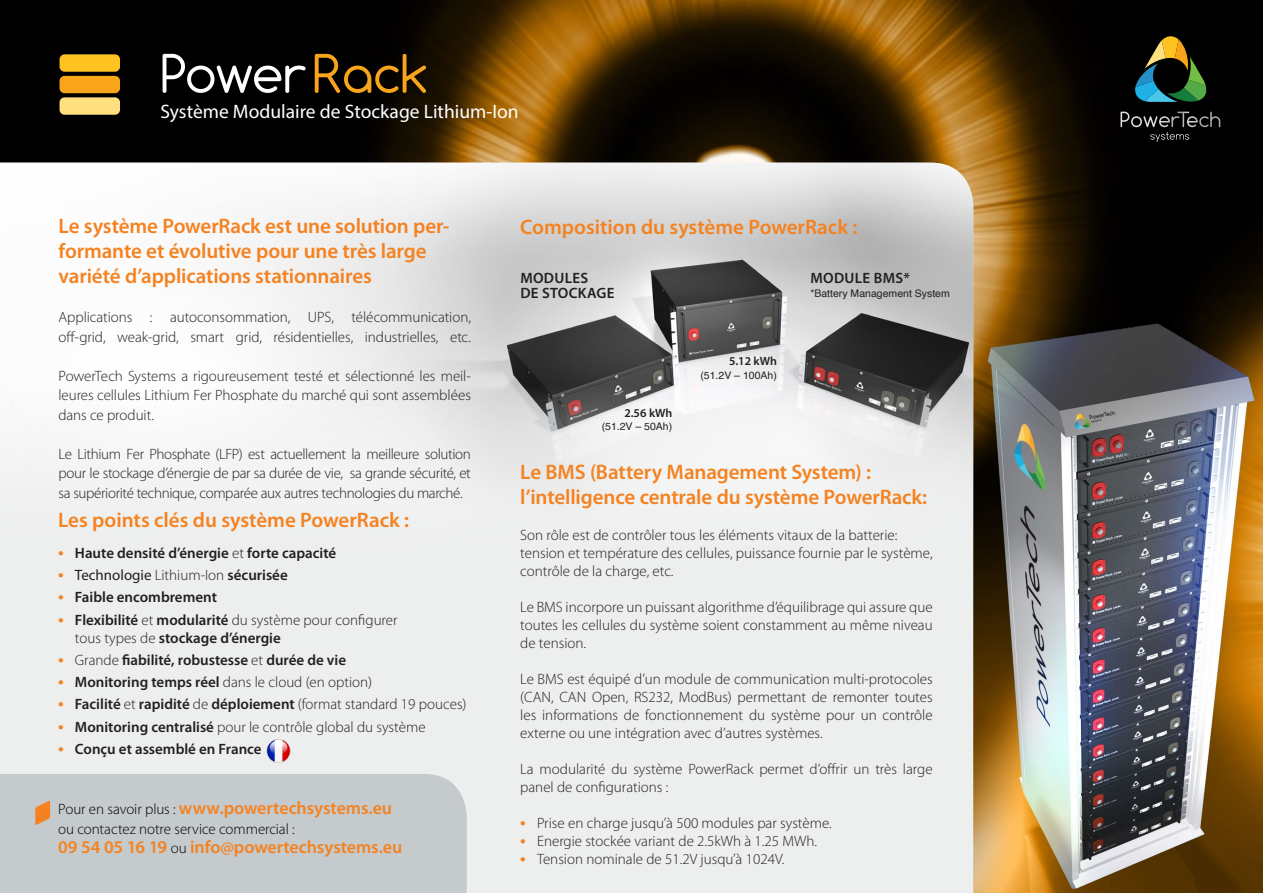
<style>
.page{position:relative;width:1263px;height:893px;background:#fff}
.page>*{position:absolute;margin:0;border:0;box-sizing:border-box;transform-origin:0 0}
.t1{font:600 21px/25.2px "Myriad Pro";letter-spacing:-.005em;color:#f58220}
.t2{font:19.5px "Myriad Pro";color:#fff}
.t3{font:600 18px "Myriad Pro";letter-spacing:-.005em;color:#f58220}
.t4{font:300 15px/18px "Myriad Pro";color:#231f20;text-align:justify}
.t5{font:600 15px/18px "Myriad Pro";color:#231f20}
.t6{font:300 15px "Myriad Pro";letter-spacing:-.005em;color:#000003}
.t7{font:15px "Myriad Pro";color:#231f20}
.t8{font:600 15px/15px "Myriad Pro";letter-spacing:.02em;color:#231f20}
.t9{font:600 12px "Myriad Pro";color:#231f20}
.t10{font:10.5px "Helvetica";color:#231f20}
.s1{font-size:18px;color:#f58220}
.s2{font-weight:300}
.s3{font-weight:600;font-size:18px;color:#f58220}
.s4{font-weight:600}
.s5{font-weight:300;font-size:15px;color:#000003}
</style>
<div class="page">
<img style="left:0;top:0;width:1263px;height:893px">
<div style="left:0;top:579px;width:973px;height:314px;background:#edeeee"></div>
<img style="left:0;top:163px;width:973px;height:416px">
<div style="left:0;top:774px;width:467px;height:119px;background:#c5cacc"></div>
<svg style="left:1135px;top:36px;width:71px;height:66px;background:#344b31"></svg>
<svg style="left:1120px;top:112px;width:100px;height:30px;background:#202020"></svg>
<svg style="left:163px;top:54px;width:143px;height:39px"></svg>
<svg style="left:315px;top:54px;width:111px;height:39px;background:#4a3107"></svg>
<div style="left:60px;top:97px;width:60px;height:18px;background:#ffe07f;border-radius:5px"></div>
<div style="left:60px;top:76px;width:60px;height:17px;background:#f9a51b;border-radius:5px"></div>
<div style="left:60px;top:54px;width:60px;height:18px;background:#fec221;border-radius:5px"></div>
<svg style="left:35px;top:800px;width:15px;height:25px"></svg>
<img style="left:266px;top:737px;width:25px;height:26px">
<p class="t2" style="left:160px;top:99px;width:360px">Système Modulaire de Stockage Lithium-Ion</p>
<p class="t1" style="left:58px;top:213px;width:392px">Le système PowerRack est une solution per&shy;formante et évolutive pour une très large variété d’applications stationnaires</p>
<p class="t4" style="left:58px;top:308px;width:414px;line-height:19.5px">Applications : autoconsommation, UPS, télécommunication, off-grid, weak-grid, smart grid, résidentielles, industrielles, etc.</p>
<p class="t4" style="left:58px;top:366px;width:414px;line-height:19.5px">PowerTech Systems a rigoureusement testé et sélectionné les meil&shy;leures cellules Lithium Fer Phosphate du marché qui sont assemblées dans ce produit.</p>
<p class="t4" style="left:58px;top:444px;width:414px;line-height:19.5px">Le Lithium Fer Phosphate (LFP) est actuellement la meilleure solution pour le stockage d’énergie de par sa durée de vie, sa grande sécurité, et sa supériorité technique, comparée aux autres technologies du marché.</p>
<p class="t1" style="left:58px;top:508px;width:352px">Les points clés du système PowerRack :</p>
<p class="t5" style="left:58px;top:544px;width:280px"><span class="s1">•</span> Haute densité d’énergie <span class="s2">et</span> forte capacité</p>
<p class="t7" style="left:58px;top:566px;width:231px"><span class="s3">•</span> Technologie <span class="s2">Lithium-Ion</span> <span class="s4">sécurisée</span></p>
<p class="t5" style="left:58px;top:589px;width:160px"><span class="s1">•</span> Faible encombrement</p>
<p class="t5" style="left:75px;top:611px;width:324px;text-indent:-17px"><span class="s1">•</span> Flexibilité <span class="s2">et</span> modularité <span class="s2">du système pour configurer tous types de</span> stockage d’énergie</p>
<p class="t5" style="left:58px;top:651px;width:289px"><span class="s1">•</span> <span class="s2">Grande</span> fiabilité, robustesse <span class="s2">et</span> durée de vie</p>
<p class="t4" style="left:58px;top:673px;width:316px"><span class="s3">•</span> <span class="s4">Monitoring temps réel</span> dans le cloud (en option)</p>
<p class="t4" style="left:58px;top:696px;width:410px"><span class="s3">•</span> <span class="s4">Facilité</span> et <span class="s4">rapidité</span> de <span class="s4">déploiement</span> (format standard 19 pouces)</p>
<p class="t4" style="left:58px;top:718px;width:369px"><span class="s3">•</span> <span class="s4">Monitoring centralisé</span> pour le contrôle global du système</p>
<p class="t5" style="left:58px;top:740px;width:205px"><span class="s1">•</span> Conçu et assemblé en France</p>
<p class="t3" style="left:58px;top:798px;width:335px"><span class="s5">Pour en savoir plus :</span> www.powertechsystems.eu</p>
<p class="t6" style="left:58px;top:820px;width:238px">ou contactez notre service commercial :</p>
<p class="t3" style="left:58px;top:837px;width:346px">09 54 05 16 19 <span class="s5">ou</span> info@powertechsystems.eu</p>
<p class="t1" style="left:520px;top:215px;width:339px">Composition du système PowerRack :</p>
<p class="t8" style="left:520px;top:271px;width:96px">MODULES<br>DE STOCKAGE</p>
<p class="t8" style="left:810px;top:271px;width:101px">MODULE BMS*</p>
<p class="t10" style="left:810px;top:285px;width:141px">*Battery Management System</p>
<p class="t9" style="left:624px;top:406px;width:49px">2.56 kWh</p>
<p class="t10" style="left:602px;top:419px;width:72px">(51.2V – 50Ah)</p>
<p class="t9" style="left:729px;top:354px;width:49px">5.12 kWh</p>
<p class="t10" style="left:700px;top:367px;width:78px">(51.2V – 100Ah)</p>
<p class="t1" style="left:520px;top:460px;width:352px">Le BMS (Battery Management System) :</p>
<p class="t1" style="left:520px;top:485px;width:409px">l’intelligence centrale du système PowerRack:</p>
<p class="t4" style="left:520px;top:527px;width:414px;text-align:left">Son rôle est de contrôler tous les éléments vitaux de la batterie: tension et température des cellules, puissance fournie par le système, contrôle de la charge, etc.</p>
<p class="t4" style="left:520px;top:599px;width:414px">Le BMS incorpore un puissant algorithme d’équilibrage qui assure que toutes les cellules du système soient constamment au même niveau de tension.</p>
<p class="t4" style="left:520px;top:671px;width:414px">Le BMS est équipé d’un module de communication multi-protocoles (CAN, CAN Open, RS232, ModBus) permettant de remonter toutes les informations de fonctionnement du système pour un contrôle externe ou une intégration avec d’autres systèmes.</p>
<p class="t4" style="left:520px;top:761px;width:414px">La modularité du système PowerRack permet d’offrir un très large panel de configurations :</p>
<p class="t4" style="left:520px;top:815px;width:313px"><span class="s3">•</span> Prise en charge jusqu’à 500 modules par système.</p>
<p class="t4" style="left:520px;top:833px;width:298px"><span class="s3">•</span> Energie stockée variant de 2.5kWh à 1.25 MWh.</p>
<p class="t4" style="left:520px;top:851px;width:266px"><span class="s3">•</span> Tension nominale de 51.2V jusqu’à 1024V.</p>
</div>
